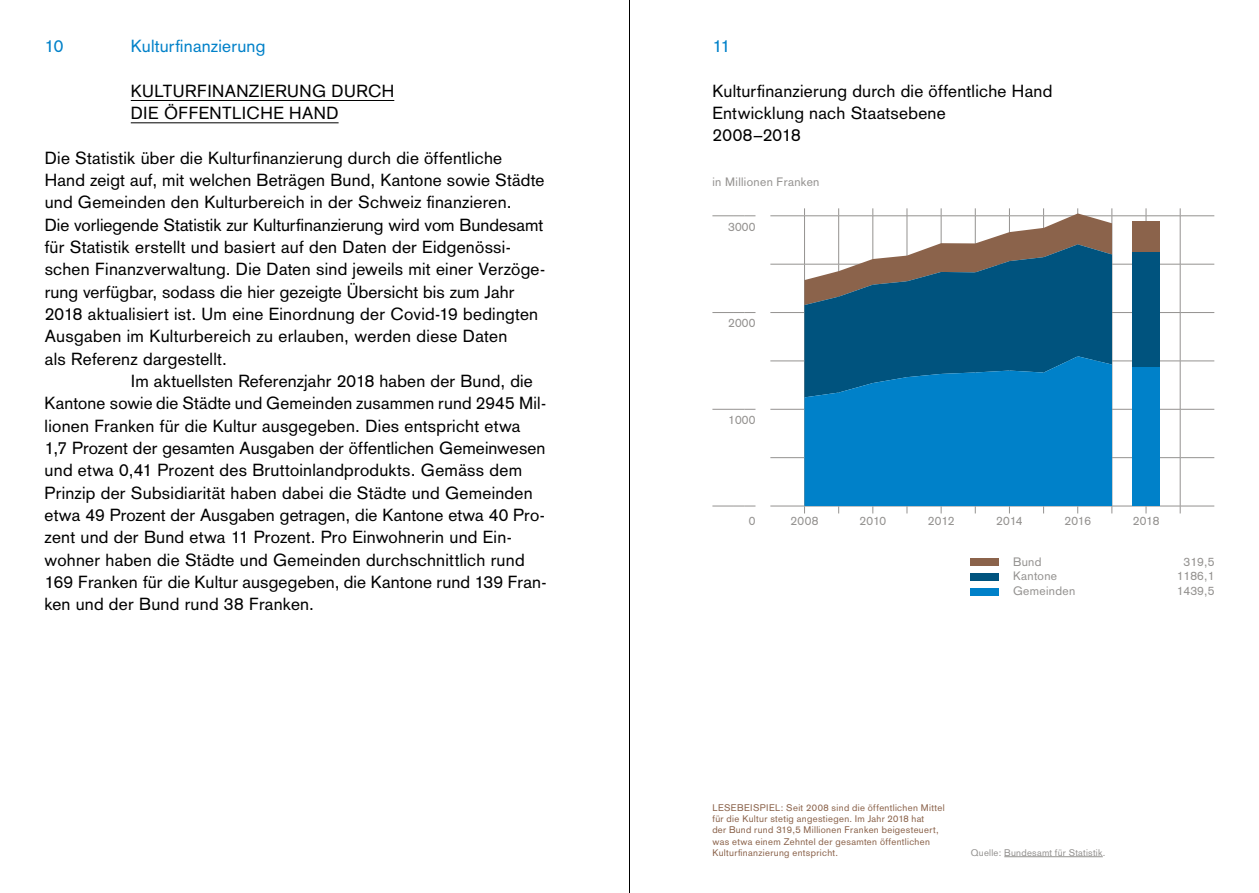
<style>
.page{position:relative;width:1259px;height:893px;background:#fff}
.page>*{position:absolute;margin:0;border:0;box-sizing:border-box;transform-origin:0 0}
.t1{font:17.25px/22.4px "Akzidenz Grotesk";letter-spacing:.01em;color:#000}
.t2{font:17.25px "Akzidenz Grotesk";letter-spacing:.01em;color:#0081c9}
.t3{font:12px "Akzidenz Grotesk";letter-spacing:.025em;color:#949290}
.t4{font:9.45px/11.1px "Akzidenz Grotesk";letter-spacing:.035em;color:#8b634b}
.t5{font:9.45px "Akzidenz Grotesk";letter-spacing:.025em;color:#949290}
</style>
<div class="page">
<hr style="left:1004px;top:856px;width:98px;height:1px;background:#949290">
<hr style="left:131px;top:100px;width:263px;height:1px;background:#000">
<hr style="left:131px;top:122px;width:207px;height:1px;background:#000">
<svg style="left:712px;top:216px;width:43px;height:1px"></svg>
<svg style="left:712px;top:312px;width:43px;height:1px"></svg>
<svg style="left:712px;top:409px;width:43px;height:1px"></svg>
<svg style="left:712px;top:506px;width:43px;height:1px"></svg>
<hr style="left:770px;top:216px;width:34px;height:1px;background:#949290">
<hr style="left:1112px;top:216px;width:34px;height:1px;background:#949290">
<hr style="left:1146px;top:216px;width:34px;height:1px;background:#949290">
<hr style="left:1145px;top:216px;width:1px;height:48px;background:#949290">
<hr style="left:1180px;top:216px;width:34px;height:1px;background:#949290">
<hr style="left:1180px;top:216px;width:1px;height:48px;background:#949290">
<hr style="left:770px;top:264px;width:34px;height:1px;background:#949290">
<hr style="left:1112px;top:264px;width:34px;height:1px;background:#949290">
<hr style="left:1146px;top:264px;width:34px;height:1px;background:#949290">
<hr style="left:1180px;top:264px;width:34px;height:1px;background:#949290">
<hr style="left:1180px;top:264px;width:1px;height:48px;background:#949290">
<hr style="left:770px;top:312px;width:34px;height:1px;background:#949290">
<hr style="left:1112px;top:312px;width:34px;height:1px;background:#949290">
<hr style="left:1146px;top:312px;width:34px;height:1px;background:#949290">
<hr style="left:1180px;top:312px;width:34px;height:1px;background:#949290">
<hr style="left:1180px;top:313px;width:1px;height:48px;background:#949290">
<hr style="left:770px;top:361px;width:34px;height:1px;background:#949290">
<hr style="left:1112px;top:361px;width:34px;height:1px;background:#949290">
<hr style="left:1146px;top:361px;width:34px;height:1px;background:#949290">
<hr style="left:1180px;top:361px;width:34px;height:1px;background:#949290">
<hr style="left:1180px;top:361px;width:1px;height:48px;background:#949290">
<hr style="left:770px;top:409px;width:34px;height:1px;background:#949290">
<hr style="left:1112px;top:409px;width:34px;height:1px;background:#949290">
<hr style="left:1146px;top:409px;width:34px;height:1px;background:#949290">
<hr style="left:1180px;top:409px;width:34px;height:1px;background:#949290">
<hr style="left:1180px;top:409px;width:1px;height:48px;background:#949290">
<hr style="left:770px;top:457px;width:34px;height:1px;background:#949290">
<hr style="left:1112px;top:457px;width:34px;height:1px;background:#949290">
<hr style="left:1146px;top:457px;width:34px;height:1px;background:#949290">
<hr style="left:1180px;top:457px;width:34px;height:1px;background:#949290">
<hr style="left:1180px;top:458px;width:1px;height:48px;background:#949290">
<hr style="left:770px;top:506px;width:34px;height:1px;background:#949290">
<hr style="left:804px;top:506px;width:34px;height:1px;background:#949290">
<hr style="left:838px;top:506px;width:35px;height:1px;background:#949290">
<hr style="left:873px;top:506px;width:34px;height:1px;background:#949290">
<hr style="left:907px;top:506px;width:34px;height:1px;background:#949290">
<hr style="left:941px;top:506px;width:34px;height:1px;background:#949290">
<hr style="left:975px;top:506px;width:34px;height:1px;background:#949290">
<hr style="left:1009px;top:506px;width:34px;height:1px;background:#949290">
<hr style="left:1043px;top:506px;width:34px;height:1px;background:#949290">
<hr style="left:1077px;top:506px;width:35px;height:1px;background:#949290">
<hr style="left:1112px;top:506px;width:34px;height:1px;background:#949290">
<hr style="left:1146px;top:506px;width:34px;height:1px;background:#949290">
<hr style="left:1180px;top:506px;width:34px;height:1px;background:#949290">
<svg style="left:804px;top:208px;width:308px;height:36px"></svg>
<svg style="left:804px;top:244px;width:308px;height:112px;background:#2b627d"></svg>
<svg style="left:804px;top:356px;width:308px;height:150px;background:#027bbe"></svg>
<div style="left:1132px;top:367px;width:27px;height:139px;background:#0081c9"></div>
<div style="left:1132px;top:252px;width:27px;height:115px;background:#00537e"></div>
<div style="left:1132px;top:221px;width:27px;height:31px;background:#8b634b"></div>
<div style="left:971px;top:558px;width:28px;height:8px;background:#8b634b"></div>
<div style="left:971px;top:573px;width:28px;height:7px;background:#00537e"></div>
<div style="left:971px;top:588px;width:28px;height:7px;background:#0081c9"></div>
<hr style="left:629px;top:0;width:1px;height:893px;background:#000">
<p class="t2" style="left:45px;top:36px;width:20px">10</p>
<p class="t2" style="left:131px;top:36px;width:136px">Kulturfinanzierung</p>
<p class="t2" style="left:712px;top:36px;width:19px">11</p>
<p class="t1" style="left:712px;top:80px;width:341px">Kulturfinanzierung durch die öffentliche Hand<br>Entwicklung nach Staatsebene<br>2008–2018</p>
<p class="t1" style="left:131px;top:80px;width:265px">KULTURFINANZIERUNG DURCH<br>DIE ÖFFENTLICHE HAND</p>
<p class="t1" style="left:45px;top:146px;width:459px">Die Statistik über die Kulturfinanzierung durch die öffentliche</p>
<p class="t1" style="left:45px;top:169px;width:501px">Hand zeigt auf, mit welchen Beträgen Bund, Kantone sowie Städte</p>
<p class="t1" style="left:45px;top:191px;width:468px">und Gemeinden den Kulturbereich in der Schweiz finanzieren.</p>
<p class="t1" style="left:45px;top:213px;width:500px">Die vorliegende Statistik zur Kulturfinanzierung wird vom Bundesamt</p>
<p class="t1" style="left:45px;top:236px;width:468px">für Statistik erstellt und basiert auf den Daten der Eidgenössi-</p>
<p class="t1" style="left:45px;top:258px;width:502px">schen Finanzverwaltung. Die Daten sind jeweils mit einer Verzöge-</p>
<p class="t1" style="left:45px;top:280px;width:471px">rung verfügbar, sodass die hier gezeigte Übersicht bis zum Jahr</p>
<p class="t1" style="left:45px;top:303px;width:495px">2018 aktualisiert ist. Um eine Einordnung der Covid-19 bedingten</p>
<p class="t1" style="left:45px;top:325px;width:464px">Ausgaben im Kulturbereich zu erlauben, werden diese Daten</p>
<p class="t1" style="left:45px;top:347px;width:184px">als Referenz dargestellt.</p>
<p class="t1" style="left:131px;top:370px;width:403px">Im aktuellsten Referenzjahr 2018 haben der Bund, die</p>
<p class="t1" style="left:45px;top:392px;width:503px">Kantone sowie die Städte und Gemeinden zusammen rund 2945 Mil-</p>
<p class="t1" style="left:45px;top:414px;width:477px">lionen Franken für die Kultur ausgegeben. Dies entspricht etwa</p>
<p class="t1" style="left:45px;top:437px;width:502px">1,7 Prozent der gesamten Ausgaben der öffentlichen Gemeinwesen</p>
<p class="t1" style="left:45px;top:459px;width:479px">und etwa 0,41 Prozent des Bruttoinlandprodukts. Gemäss dem</p>
<p class="t1" style="left:45px;top:481px;width:489px">Prinzip der Subsidiarität haben dabei die Städte und Gemeinden</p>
<p class="t1" style="left:45px;top:504px;width:501px">etwa 49 Prozent der Ausgaben getragen, die Kantone etwa 40 Pro-</p>
<p class="t1" style="left:45px;top:526px;width:469px">zent und der Bund etwa 11 Prozent. Pro Einwohnerin und Ein-</p>
<p class="t1" style="left:45px;top:548px;width:481px">wohner haben die Städte und Gemeinden durchschnittlich rund</p>
<p class="t1" style="left:45px;top:571px;width:503px">169 Franken für die Kultur ausgegeben, die Kantone rund 139 Fran-</p>
<p class="t1" style="left:45px;top:593px;width:271px">ken und der Bund rund 38 Franken.</p>
<p class="t3" style="left:712px;top:175px;width:109px">in Millionen Franken</p>
<p class="t3" style="left:728px;top:219px;width:29px">3000</p>
<p class="t3" style="left:728px;top:316px;width:29px">2000</p>
<p class="t3" style="left:728px;top:413px;width:29px">1000</p>
<p class="t3" style="left:749px;top:513px;width:8px">0</p>
<p class="t3" style="left:790px;top:513px;width:30px">2008</p>
<p class="t3" style="left:859px;top:513px;width:28px">2010</p>
<p class="t3" style="left:928px;top:513px;width:28px">2012</p>
<p class="t3" style="left:996px;top:513px;width:28px">2014</p>
<p class="t3" style="left:1064px;top:513px;width:28px">2016</p>
<p class="t3" style="left:1132px;top:513px;width:28px">2018</p>
<p class="t3" style="left:1013px;top:554px;width:30px">Bund</p>
<p class="t3" style="left:1183px;top:554px;width:32px">319,5</p>
<p class="t3" style="left:1013px;top:569px;width:46px">Kantone</p>
<p class="t3" style="left:1176px;top:569px;width:39px">1186,1</p>
<p class="t3" style="left:1013px;top:584px;width:64px">Gemeinden</p>
<p class="t3" style="left:1176px;top:584px;width:39px">1439,5</p>
<p class="t4" style="left:712px;top:802px;width:234px">LESEBEISPIEL: Seit 2008 sind die öffentlichen Mittel für die Kultur stetig angestiegen. Im Jahr 2018 hat<br>der Bund rund 319,5 Millionen Franken beigesteuert, was etwa einem Zehntel der gesamten öffentlichen Kulturfinanzierung entspricht.</p>
<p class="t5" style="left:971px;top:847px;width:136px">Quelle: Bundesamt für Statistik.</p>
</div>
